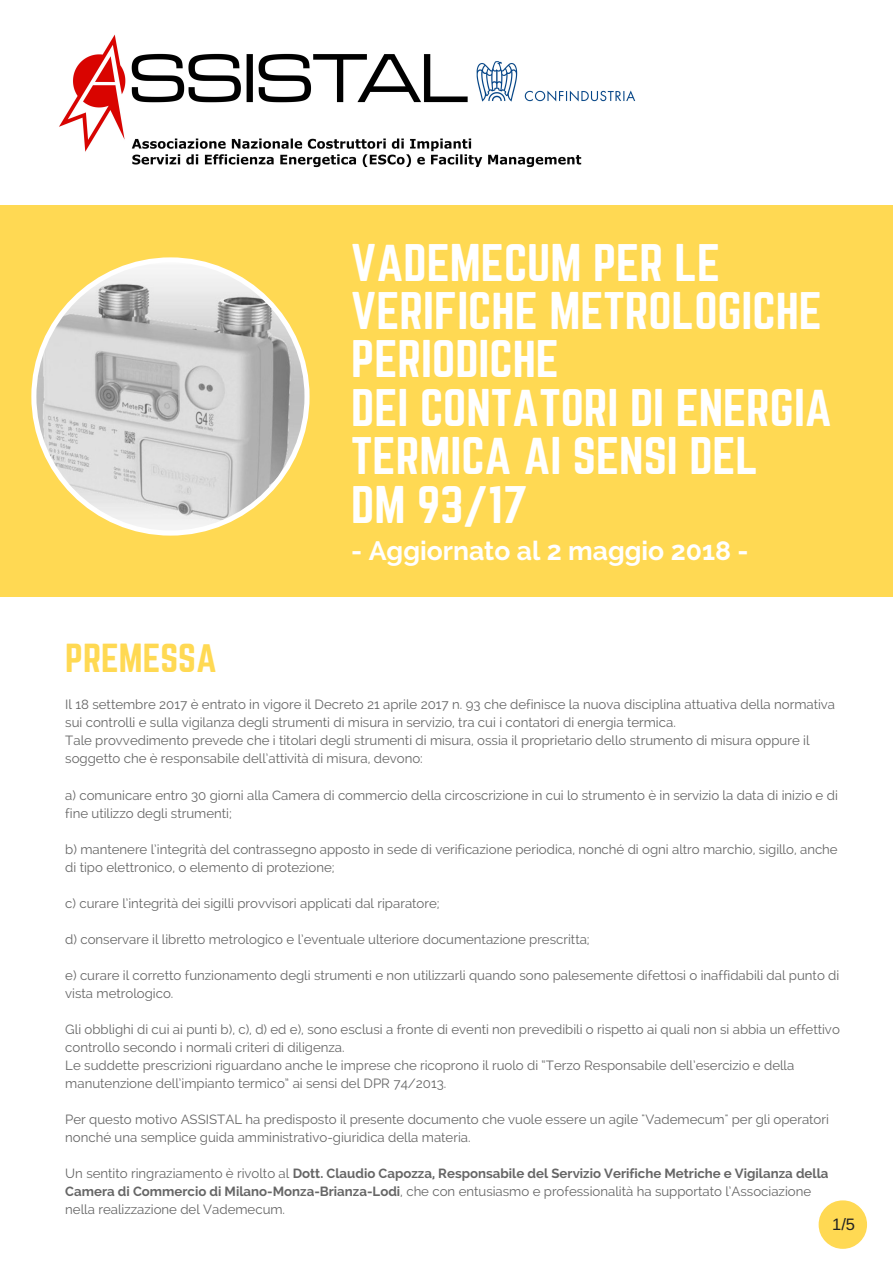
<style>
.page{position:relative;width:893px;height:1263px;background:#fff}
.page>*{position:absolute;margin:0;border:0;box-sizing:border-box;transform-origin:0 0}
.t1{font:46.35px/48.4px "Norwester";color:#fff}
.t2{font:35.55px "Norwester";color:#ffd953}
.t3{font:700 26.55px "Raleway";color:#fff}
.t4{font:16.5px "Arimo";color:#222}
.t5{font:13.2px/18px "Raleway";color:#666}
.s1{font-weight:700}
</style>
<div class="page">
<img style="left:59px;top:34px;width:577px;height:134px">
<div style="left:0;top:205px;width:893px;height:392px;background:#ffd953"></div>
<svg style="left:31px;top:257px;width:279px;height:279px"></svg>
<svg style="left:819px;top:1200px;width:48px;height:49px"></svg>
<h1 class="t1" style="left:351px;top:240px;width:482px">VADEMECUM PER LE<br>VERIFICHE METROLOGICHE<br>PERIODICHE<br>DEI CONTATORI DI ENERGIA<br>TERMICA AI SENSI DEL<br>DM 93/17</h1>
<h2 class="t2" style="left:65px;top:641px;width:153px">PREMESSA</h2>
<h3 class="t3" style="left:351px;top:535px;width:399px">- Aggiornato al 2 maggio 2018 -</h3>
<p class="t5" style="left:65px;top:696px;width:771px">Il 18 settembre 2017 è entrato in vigore il Decreto 21 aprile 2017 n. 93 che definisce la nuova disciplina attuativa della normativa sui controlli e sulla vigilanza degli strumenti di misura in servizio, tra cui i contatori di energia termica.<br>Tale provvedimento prevede che i titolari degli strumenti di misura, ossia il proprietario dello strumento di misura oppure il soggetto che è responsabile dell’attività di misura, devono:</p>
<p class="t5" style="left:65px;top:786px;width:774px">a) comunicare entro 30 giorni alla Camera di commercio della circoscrizione in cui lo strumento è in servizio la data di inizio e di fine utilizzo degli strumenti;</p>
<p class="t5" style="left:65px;top:840px;width:774px">b) mantenere l’integrità del contrassegno apposto in sede di verificazione periodica, nonché di ogni altro marchio, sigillo, anche di tipo elettronico, o elemento di protezione;</p>
<p class="t5" style="left:65px;top:894px;width:376px">c) curare l’integrità dei sigilli provvisori applicati dal riparatore;</p>
<p class="t5" style="left:65px;top:930px;width:526px">d) conservare il libretto metrologico e l’eventuale ulteriore documentazione prescritta;</p>
<p class="t5" style="left:65px;top:966px;width:775px">e) curare il corretto funzionamento degli strumenti e non utilizzarli quando sono palesemente difettosi o inaffidabili dal punto di vista metrologico.</p>
<p class="t5" style="left:65px;top:1020px;width:776px">Gli obblighi di cui ai punti b), c), d) ed e), sono esclusi a fronte di eventi non prevedibili o rispetto ai quali non si abbia un effettivo controllo secondo i normali criteri di diligenza.<br>Le suddette prescrizioni riguardano anche le imprese che ricoprono il ruolo di “Terzo Responsabile dell’esercizio e della manutenzione dell’impianto termico” ai sensi del DPR 74/2013.</p>
<p class="t5" style="left:65px;top:1110px;width:765px">Per questo motivo ASSISTAL ha predisposto il presente documento che vuole essere un agile "Vademecum" per gli operatori nonché una semplice guida amministrativo-giuridica della materia.</p>
<p class="t5" style="left:65px;top:1164px;width:765px">Un sentito ringraziamento è rivolto al <span class="s1">Dott. Claudio Capozza, Responsabile del Servizio Verifiche Metriche e Vigilanza della<br>Camera di Commercio di Milano-Monza-Brianza-Lodi</span>, che con entusiasmo e professionalità ha supportato l’Associazione nella realizzazione del Vademecum.</p>
<p class="t4" style="left:832px;top:1215px;width:24px">1/5</p>
</div>
